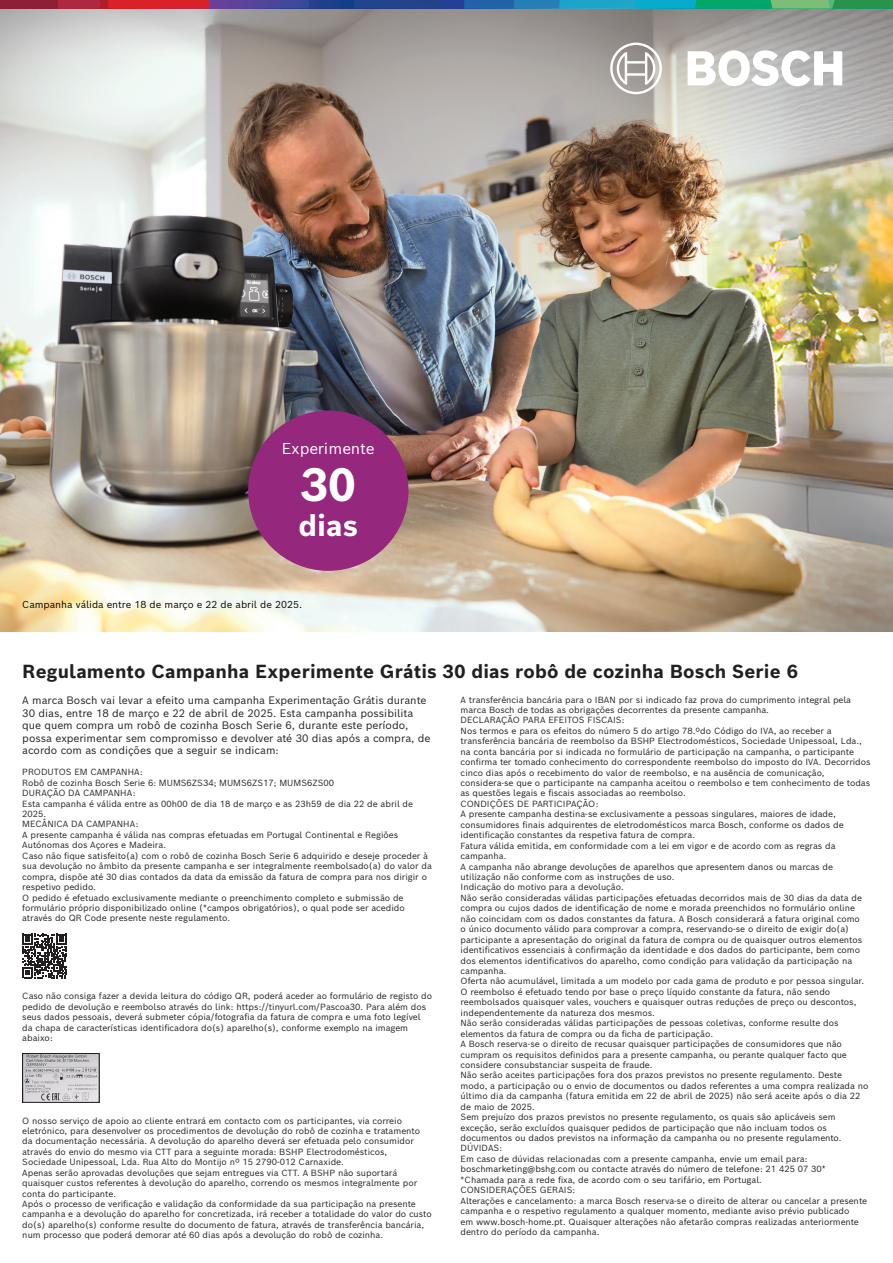
<style>
.page{position:relative;width:893px;height:1263px;background:#fff}
.page>*{position:absolute;margin:0;border:0;box-sizing:border-box;transform-origin:0 0}
.t1{font:700 45.45px "Bosch Sans";color:#fff}
.t2{font:700 29.1px "Bosch Sans";color:#fff}
.t3{font:700 18.45px "Bosch Sans";letter-spacing:.01em;color:#231f20}
.t4{font:15.3px "Bosch Sans";color:#fff}
.t5{font:10.5px/12.6px "Bosch Sans";color:#231f20}
.t6{font:9.75px "Bosch Sans";color:#040503}
.t7{font:8.7px/10.5px "Bosch Sans";color:#231f20}
</style>
<div class="page">
<img style="left:0;top:9px;width:893px;height:622px">
<div style="left:0;top:0;width:58px;height:9px;background:#8f1f35"></div>
<svg style="left:58px;top:0;width:835px;height:9px;background:#476a81"></svg>
<svg style="left:688px;top:50px;width:154px;height:36px"></svg>
<svg style="left:610px;top:43px;width:52px;height:51px"></svg>
<div style="left:248px;top:410px;width:160px;height:161px;background:#95277c;border-radius:50%"></div>
<svg style="left:22px;top:934px;width:45px;height:44px"></svg>
<img style="left:24px;top:1055px;width:73px;height:45px">
<div style="left:22px;top:1053px;width:77px;height:49px;border:1px solid #231f20"></div>
<h3 class="t4" style="left:282px;top:436px;width:94px">Experimente</h3>
<h1 class="t1" style="left:301px;top:446px;width:57px">30</h1>
<h2 class="t2" style="left:298px;top:501px;width:61px">dias</h2>
<p class="t6" style="left:22px;top:596px;width:281px">Campanha válida entre 18 de março e 22 de abril de 2025.</p>
<h3 class="t3" style="left:22px;top:655px;width:777px">Regulamento Campanha Experimente Grátis 30 dias robô de cozinha Bosch Serie 6</h3>
<p class="t5" style="left:22px;top:693px;width:410px">A marca Bosch vai levar a efeito uma campanha Experimentação Grátis durante 30 dias, entre 18 de março e 22 de abril de 2025. Esta campanha possibilita que quem compra um robô de cozinha Bosch Serie 6, durante este período, possa experimentar sem compromisso e devolver até 30 dias após a compra, de acordo com as condições que a seguir se indicam:</p>
<p class="t7" style="left:22px;top:766px;width:411px">PRODUTOS EM CAMPANHA:<br>Robô de cozinha Bosch Serie 6: MUMS6ZS34; MUMS6ZS17; MUMS6ZS00<br>DURAÇÃO DA CAMPANHA:<br>Esta campanha é válida entre as 00h00 de dia 18 de março e as 23h59 de dia 22 de abril de 2025.<br>MECÂNICA DA CAMPANHA:<br>A presente campanha é válida nas compras efetuadas em Portugal Continental e Regiões Autónomas dos Açores e Madeira.<br>Caso não fique satisfeito(a) com o robô de cozinha Bosch Serie 6 adquirido e deseje proceder à sua devolução no âmbito da presente campanha e ser integralmente reembolsado(a) do valor da compra, dispõe até 30 dias contados da data da emissão da fatura de compra para nos dirigir o respetivo pedido.<br>O pedido é efetuado exclusivamente mediante o preenchimento completo e submissão de formulário próprio disponibilizado online (*campos obrigatórios), o qual pode ser acedido através do QR Code presente neste regulamento.</p>
<p class="t7" style="left:461px;top:693px;width:412px">A transferência bancária para o IBAN por si indicado faz prova do cumprimento integral pela marca Bosch de todas as obrigações decorrentes da presente campanha.<br>DECLARAÇÃO PARA EFEITOS FISCAIS:<br>Nos termos e para os efeitos do número 5 do artigo 78.ºdo Código do IVA, ao receber a transferência bancária de reembolso da BSHP Electrodomésticos, Sociedade Unipessoal, Lda., na conta bancária por si indicada no formulário de participação na campanha, o participante confirma ter tomado conhecimento do correspondente reembolso do imposto do IVA. Decorridos cinco dias após o recebimento do valor de reembolso, e na ausência de comunicação, considera-se que o participante na campanha aceitou o reembolso e tem conhecimento de todas as questões legais e fiscais associadas ao reembolso.<br>CONDIÇÕES DE PARTICIPAÇÃO:<br>A presente campanha destina-se exclusivamente a pessoas singulares, maiores de idade, consumidores finais adquirentes de eletrodomésticos marca Bosch, conforme os dados de identificação constantes da respetiva fatura de compra.<br>Fatura válida emitida, em conformidade com a lei em vigor e de acordo com as regras da campanha.<br>A campanha não abrange devoluções de aparelhos que apresentem danos ou marcas de utilização não conforme com as instruções de uso.<br>Indicação do motivo para a devolução.<br>Não serão consideradas válidas participações efetuadas decorridos mais de 30 dias da data de compra ou cujos dados de identificação de nome e morada preenchidos no formulário online não coincidam com os dados constantes da fatura. A Bosch considerará a fatura original como<br>o único documento válido para comprovar a compra, reservando-se o direito de exigir do(a) participante a apresentação do original da fatura de compra ou de quaisquer outros elementos identificativos essenciais à confirmação da identidade e dos dados do participante, bem como dos elementos identificativos do aparelho, como condição para validação da participação na campanha.<br>Oferta não acumulável, limitada a um modelo por cada gama de produto e por pessoa singular.<br>O reembolso é efetuado tendo por base o preço líquido constante da fatura, não sendo reembolsados quaisquer vales, vouchers e quaisquer outras reduções de preço ou descontos, independentemente da natureza dos mesmos.<br>Não serão consideradas válidas participações de pessoas coletivas, conforme resulte dos elementos da fatura de compra ou da ficha de participação.<br>A Bosch reserva-se o direito de recusar quaisquer participações de consumidores que não cumpram os requisitos definidos para a presente campanha, ou perante qualquer facto que considere consubstanciar suspeita de fraude.<br>Não serão aceites participações fora dos prazos previstos no presente regulamento. Deste modo, a participação ou o envio de documentos ou dados referentes a uma compra realizada no último dia da campanha (fatura emitida em 22 de abril de 2025) não será aceite após o dia 22 de maio de 2025.<br>Sem prejuízo dos prazos previstos no presente regulamento, os quais são aplicáveis sem exceção, serão excluídos quaisquer pedidos de participação que não incluam todos os documentos ou dados previstos na informação da campanha ou no presente regulamento.<br>DÚVIDAS:<br>Em caso de dúvidas relacionadas com a presente campanha, envie um email para: boschmarketing@bshg.com ou contacte através do número de telefone: 21 425 07 30* *Chamada para a rede fixa, de acordo com o seu tarifário, em Portugal.<br>CONSIDERAÇÕES GERAIS:<br>Alterações e cancelamento: a marca Bosch reserva-se o direito de alterar ou cancelar a presente campanha e o respetivo regulamento a qualquer momento, mediante aviso prévio publicado<br>em www.bosch-home.pt. Quaisquer alterações não afetarão compras realizadas anteriormente dentro do período da campanha.</p>
<p class="t7" style="left:22px;top:990px;width:411px">Caso não consiga fazer a devida leitura do código QR, poderá aceder ao formulário de registo do pedido de devolução e reembolso através do link: https://tinyurl.com/Pascoa30. Para além dos seus dados pessoais, deverá submeter cópia/fotografia da fatura de compra e uma foto legível da chapa de características identificadora do(s) aparelho(s), conforme exemplo na imagem abaixo:</p>
<p class="t7" style="left:22px;top:1114px;width:411px">O nosso serviço de apoio ao cliente entrará em contacto com os participantes, via correio eletrónico, para desenvolver os procedimentos de devolução do robô de cozinha e tratamento da documentação necessária. A devolução do aparelho deverá ser efetuada pelo consumidor através do envio do mesmo via CTT para a seguinte morada: BSHP Electrodomésticos, Sociedade Unipessoal, Lda. Rua Alto do Montijo nº 15 2790-012 Carnaxide.<br>Apenas serão aprovadas devoluções que sejam entregues via CTT. A BSHP não suportará quaisquer custos referentes à devolução do aparelho, correndo os mesmos integralmente por conta do participante.<br>Após o processo de verificação e validação da conformidade da sua participação na presente campanha e a devolução do aparelho for concretizada, irá receber a totalidade do valor do custo do(s) aparelho(s) conforme resulte do documento de fatura, através de transferência bancária, num processo que poderá demorar até 60 dias após a devolução do robô de cozinha.</p>
</div>
